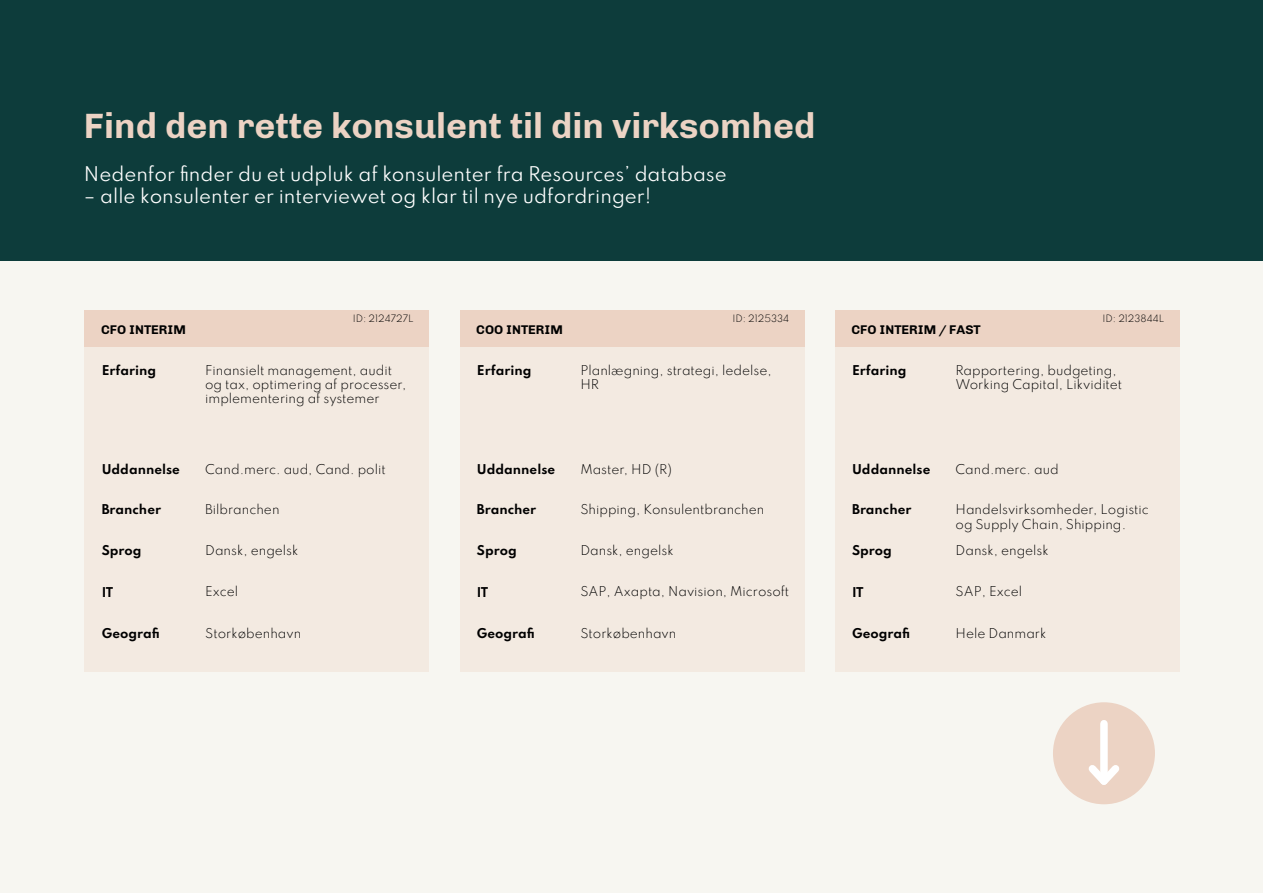
<style>
.page{position:relative;width:1263px;height:893px;background:#fff}
.page>*{position:absolute;margin:0;border:0;box-sizing:border-box;transform-origin:0 0}
.t1{font:700 36px "Chivo";color:#ecd3c4}
.t2{font:18px "Spartan";color:#fff}
.t3{font:700 12.9px "Chivo";color:#000}
.t4{font:300 12px/14.4px "Spartan";color:#000}
.t5{font:700 12px "Spartan";color:#000}
.t6{font:300 9px "Spartan";color:#000}
</style>
<div class="page">
<div style="left:0;top:12px;width:1263px;height:881px;background:#f7f6f1"></div>
<div style="left:0;top:0;width:1263px;height:260px;background:#0d3c3b"></div>
<div style="left:1053px;top:702px;width:102px;height:102px;background:#ecd3c4;border-radius:50%"></div>
<div style="left:1100px;top:724px;width:8px;height:57px;background:#fff"></div>
<svg style="left:1088px;top:758px;width:32px;height:27px"></svg>
<div style="left:85px;top:347px;width:344px;height:325px;background:#f3eae1"></div>
<div style="left:85px;top:310px;width:344px;height:37px;background:#ecd3c4"></div>
<div style="left:460px;top:310px;width:344px;height:37px;background:#ecd3c4"></div>
<div style="left:835px;top:310px;width:345px;height:37px;background:#ecd3c4"></div>
<div style="left:460px;top:347px;width:344px;height:325px;background:#f3eae1"></div>
<div style="left:835px;top:347px;width:345px;height:325px;background:#f3eae1"></div>
<h1 class="t1" style="left:84px;top:104px;width:733px">Find den rette konsulent til din virksomhed</h1>
<h2 class="t2" style="left:84px;top:161px;width:644px">Nedenfor finder du et udpluk af konsulenter fra Resources’ database</h2>
<h2 class="t2" style="left:84px;top:182px;width:569px">– alle konsulenter er interviewet og klar til nye udfordringer!</h2>
<p class="t6" style="left:353px;top:312px;width:63px">ID: 2124727L</p>
<p class="t6" style="left:732px;top:312px;width:58px">ID: 2125334</p>
<p class="t6" style="left:1102px;top:312px;width:63px">ID: 2123844L</p>
<p class="t3" style="left:101px;top:322px;width:86px">CFO INTERIM</p>
<p class="t3" style="left:476px;top:322px;width:88px">COO INTERIM</p>
<p class="t3" style="left:851px;top:322px;width:131px">CFO INTERIM / FAST</p>
<p class="t5" style="left:102px;top:361px;width:56px">Erfaring</p>
<p class="t4" style="left:205px;top:362px;width:203px">Finansielt management, audit og tax, optimering af processer, implementering af systemer</p>
<p class="t5" style="left:477px;top:361px;width:56px">Erfaring</p>
<p class="t4" style="left:580px;top:362px;width:193px">Planlægning, strategi, ledelse,<br>HR</p>
<p class="t5" style="left:852px;top:361px;width:56px">Erfaring</p>
<p class="t4" style="left:955px;top:362px;width:168px">Rapportering, budgeting,<br>Working Capital, Likviditet</p>
<p class="t5" style="left:102px;top:460px;width:80px">Uddannelse</p>
<p class="t4" style="left:205px;top:461px;width:182px">Cand.merc. aud, Cand. polit</p>
<p class="t5" style="left:477px;top:460px;width:80px">Uddannelse</p>
<p class="t4" style="left:580px;top:461px;width:93px">Master, HD (R)</p>
<p class="t5" style="left:852px;top:460px;width:80px">Uddannelse</p>
<p class="t4" style="left:955px;top:461px;width:105px">Cand.merc. aud</p>
<p class="t5" style="left:102px;top:500px;width:61px">Brancher</p>
<p class="t5" style="left:102px;top:541px;width:41px">Sprog</p>
<p class="t5" style="left:102px;top:583px;width:13px">IT</p>
<p class="t5" style="left:102px;top:624px;width:59px">Geografi</p>
<p class="t4" style="left:205px;top:502px;width:76px">Bilbranchen</p>
<p class="t4" style="left:205px;top:543px;width:95px">Dansk, engelsk</p>
<p class="t4" style="left:205px;top:584px;width:34px">Excel</p>
<p class="t4" style="left:205px;top:625px;width:98px">Storkøbenhavn</p>
<p class="t5" style="left:477px;top:500px;width:61px">Brancher</p>
<p class="t5" style="left:477px;top:541px;width:41px">Sprog</p>
<p class="t5" style="left:477px;top:583px;width:13px">IT</p>
<p class="t5" style="left:477px;top:624px;width:59px">Geografi</p>
<p class="t4" style="left:580px;top:502px;width:186px">Shipping, Konsulentbranchen</p>
<p class="t4" style="left:580px;top:543px;width:95px">Dansk, engelsk</p>
<p class="t4" style="left:580px;top:584px;width:210px">SAP, Axapta, Navision, Microsoft</p>
<p class="t4" style="left:580px;top:625px;width:98px">Storkøbenhavn</p>
<p class="t5" style="left:852px;top:500px;width:61px">Brancher</p>
<p class="t5" style="left:852px;top:541px;width:41px">Sprog</p>
<p class="t5" style="left:852px;top:583px;width:13px">IT</p>
<p class="t5" style="left:852px;top:624px;width:59px">Geografi</p>
<p class="t4" style="left:955px;top:502px;width:195px">Handelsvirksomheder, Logistic og Supply Chain, Shipping.</p>
<p class="t4" style="left:955px;top:543px;width:95px">Dansk, engelsk</p>
<p class="t4" style="left:955px;top:584px;width:68px">SAP, Excel</p>
<p class="t4" style="left:955px;top:625px;width:92px">Hele Danmark</p>
</div>
